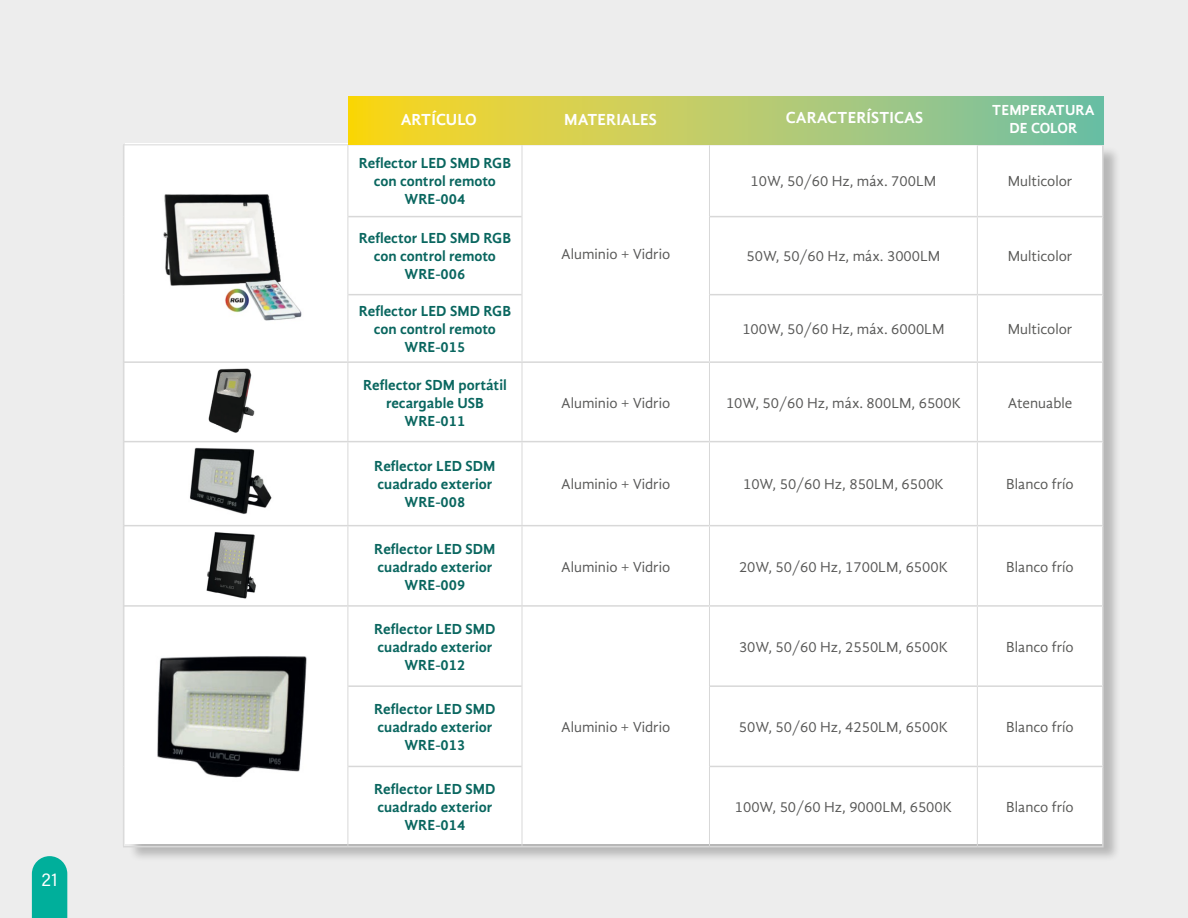
<style>
.page{position:relative;width:1188px;height:918px;background:#ededed}
.page>*{position:absolute;margin:0;border:0;box-sizing:border-box;transform-origin:0 0}
.t1{font:18px "Acumin Variable Concept";color:#fff}
.t2{font:700 16.5px "Gandhi Sans";color:#fff}
.t3{font:700 15px/18px "Gandhi Sans";color:#09665f;text-align:center}
.t4{font:15px "Gandhi Sans";color:#575756}
.t5{font:15px "Gandhi Sans";color:#585856}
.t6{font:700 15px/18px "Gandhi Sans";color:#fff;text-align:center}
</style>
<div class="page">
<div style="left:128px;top:145px;width:993px;height:717px;background:#000;opacity:.23"></div>
<div style="left:125px;top:143px;width:978px;height:701px;background:#fff"></div>
<hr style="left:123px;top:144px;width:225px;height:1px;background:#d8d8d8">
<hr style="left:123px;top:145px;width:1px;height:72px;background:#d8d8d8">
<hr style="left:348px;top:144px;width:174px;height:1px;background:#d8d8d8">
<hr style="left:348px;top:145px;width:1px;height:72px;background:#d8d8d8">
<hr style="left:123px;top:217px;width:1px;height:78px;background:#d8d8d8">
<hr style="left:123px;top:295px;width:1px;height:67px;background:#d8d8d8">
<hr style="left:522px;top:144px;width:187px;height:1px;background:#d8d8d8">
<hr style="left:522px;top:145px;width:1px;height:72px;background:#d8d8d8">
<hr style="left:709px;top:144px;width:269px;height:1px;background:#d8d8d8">
<hr style="left:709px;top:145px;width:1px;height:72px;background:#d8d8d8">
<hr style="left:977px;top:145px;width:1px;height:71px;background:#d8d8d8">
<hr style="left:978px;top:144px;width:126px;height:2px;background:#d8d8d8">
<hr style="left:1102px;top:146px;width:2px;height:70px;background:#d8d8d8">
<hr style="left:348px;top:216px;width:174px;height:1px;background:#d8d8d8">
<hr style="left:348px;top:294px;width:174px;height:1px;background:#d8d8d8">
<hr style="left:348px;top:217px;width:1px;height:78px;background:#d8d8d8">
<hr style="left:522px;top:217px;width:1px;height:78px;background:#d8d8d8">
<hr style="left:348px;top:295px;width:1px;height:66px;background:#d8d8d8">
<hr style="left:522px;top:295px;width:1px;height:66px;background:#d8d8d8">
<hr style="left:123px;top:362px;width:1px;height:80px;background:#d8d8d8">
<hr style="left:348px;top:363px;width:1px;height:78px;background:#d8d8d8">
<hr style="left:522px;top:363px;width:1px;height:78px;background:#d8d8d8">
<hr style="left:123px;top:442px;width:1px;height:84px;background:#d8d8d8">
<hr style="left:348px;top:442px;width:1px;height:83px;background:#d8d8d8">
<hr style="left:522px;top:442px;width:1px;height:83px;background:#d8d8d8">
<hr style="left:123px;top:526px;width:1px;height:80px;background:#d8d8d8">
<hr style="left:348px;top:526px;width:1px;height:79px;background:#d8d8d8">
<hr style="left:522px;top:526px;width:1px;height:79px;background:#d8d8d8">
<hr style="left:123px;top:606px;width:1px;height:80px;background:#d8d8d8">
<hr style="left:348px;top:607px;width:1px;height:79px;background:#d8d8d8">
<hr style="left:522px;top:607px;width:1px;height:79px;background:#d8d8d8">
<hr style="left:123px;top:686px;width:1px;height:80px;background:#d8d8d8">
<hr style="left:348px;top:686px;width:1px;height:80px;background:#d8d8d8">
<hr style="left:522px;top:686px;width:1px;height:80px;background:#d8d8d8">
<hr style="left:123px;top:766px;width:1px;height:80px;background:#d8d8d8">
<hr style="left:348px;top:766px;width:1px;height:80px;background:#d8d8d8">
<hr style="left:522px;top:766px;width:1px;height:80px;background:#d8d8d8">
<hr style="left:710px;top:216px;width:267px;height:1px;background:#d8d8d8">
<hr style="left:977px;top:216px;width:127px;height:1px;background:#d8d8d8">
<hr style="left:1102px;top:217px;width:2px;height:77px;background:#d8d8d8">
<hr style="left:709px;top:217px;width:1px;height:78px;background:#d8d8d8">
<hr style="left:977px;top:217px;width:1px;height:77px;background:#d8d8d8">
<hr style="left:710px;top:294px;width:267px;height:1px;background:#d8d8d8">
<hr style="left:977px;top:294px;width:127px;height:1px;background:#d8d8d8">
<hr style="left:1102px;top:295px;width:2px;height:66px;background:#d8d8d8">
<hr style="left:1102px;top:363px;width:2px;height:78px;background:#d8d8d8">
<hr style="left:1102px;top:442px;width:2px;height:83px;background:#d8d8d8">
<hr style="left:1102px;top:526px;width:2px;height:79px;background:#d8d8d8">
<hr style="left:1102px;top:607px;width:2px;height:78px;background:#d8d8d8">
<hr style="left:1102px;top:687px;width:2px;height:79px;background:#d8d8d8">
<hr style="left:1102px;top:767px;width:2px;height:79px;background:#d8d8d8">
<hr style="left:709px;top:295px;width:1px;height:66px;background:#d8d8d8">
<hr style="left:977px;top:295px;width:1px;height:66px;background:#d8d8d8">
<hr style="left:709px;top:363px;width:1px;height:78px;background:#d8d8d8">
<hr style="left:977px;top:363px;width:1px;height:78px;background:#d8d8d8">
<hr style="left:709px;top:442px;width:1px;height:83px;background:#d8d8d8">
<hr style="left:977px;top:442px;width:1px;height:83px;background:#d8d8d8">
<hr style="left:709px;top:526px;width:1px;height:79px;background:#d8d8d8">
<hr style="left:977px;top:526px;width:1px;height:79px;background:#d8d8d8">
<hr style="left:709px;top:607px;width:1px;height:79px;background:#d8d8d8">
<hr style="left:977px;top:607px;width:1px;height:78px;background:#d8d8d8">
<hr style="left:709px;top:686px;width:1px;height:80px;background:#d8d8d8">
<hr style="left:977px;top:687px;width:1px;height:79px;background:#d8d8d8">
<hr style="left:709px;top:766px;width:1px;height:80px;background:#d8d8d8">
<hr style="left:977px;top:767px;width:1px;height:79px;background:#d8d8d8">
<hr style="left:124px;top:361px;width:224px;height:2px;background:#d8d8d8">
<hr style="left:348px;top:361px;width:174px;height:2px;background:#d8d8d8">
<hr style="left:124px;top:441px;width:224px;height:1px;background:#d8d8d8">
<hr style="left:348px;top:441px;width:174px;height:1px;background:#d8d8d8">
<hr style="left:124px;top:525px;width:224px;height:1px;background:#d8d8d8">
<hr style="left:348px;top:525px;width:174px;height:1px;background:#d8d8d8">
<hr style="left:124px;top:605px;width:224px;height:2px;background:#d8d8d8">
<hr style="left:348px;top:605px;width:174px;height:2px;background:#d8d8d8">
<hr style="left:348px;top:685px;width:174px;height:2px;background:#d8d8d8">
<hr style="left:348px;top:766px;width:174px;height:1px;background:#d8d8d8">
<hr style="left:123px;top:846px;width:225px;height:1px;background:#d8d8d8">
<hr style="left:348px;top:846px;width:174px;height:1px;background:#d8d8d8">
<hr style="left:522px;top:361px;width:187px;height:2px;background:#d8d8d8">
<hr style="left:522px;top:441px;width:187px;height:1px;background:#d8d8d8">
<hr style="left:522px;top:525px;width:187px;height:1px;background:#d8d8d8">
<hr style="left:522px;top:605px;width:187px;height:2px;background:#d8d8d8">
<hr style="left:522px;top:846px;width:187px;height:1px;background:#d8d8d8">
<hr style="left:709px;top:361px;width:268px;height:2px;background:#d8d8d8">
<hr style="left:977px;top:361px;width:127px;height:2px;background:#d8d8d8">
<hr style="left:709px;top:441px;width:268px;height:1px;background:#d8d8d8">
<hr style="left:977px;top:441px;width:127px;height:1px;background:#d8d8d8">
<hr style="left:709px;top:525px;width:268px;height:1px;background:#d8d8d8">
<hr style="left:977px;top:525px;width:127px;height:1px;background:#d8d8d8">
<hr style="left:709px;top:605px;width:268px;height:2px;background:#d8d8d8">
<hr style="left:977px;top:605px;width:127px;height:2px;background:#d8d8d8">
<hr style="left:710px;top:685px;width:267px;height:2px;background:#d8d8d8">
<hr style="left:977px;top:685px;width:127px;height:2px;background:#d8d8d8">
<hr style="left:710px;top:766px;width:267px;height:1px;background:#d8d8d8">
<hr style="left:977px;top:766px;width:127px;height:1px;background:#d8d8d8">
<hr style="left:709px;top:846px;width:268px;height:1px;background:#d8d8d8">
<hr style="left:977px;top:846px;width:127px;height:1px;background:#d8d8d8">
<img style="left:163px;top:194px;width:139px;height:127px">
<img style="left:209px;top:368px;width:46px;height:65px">
<img style="left:190px;top:447px;width:82px;height:67px">
<img style="left:207px;top:532px;width:49px;height:67px">
<img style="left:157px;top:656px;width:150px;height:122px">
<svg style="left:348px;top:96px;width:755px;height:48px;background:#bacb66"></svg>
<svg style="left:32px;top:856px;width:35px;height:62px;background:#0eb2a0"></svg>
<p class="t1" style="left:42px;top:867px;width:17px">21</p>
<p class="t2" style="left:401px;top:110px;width:78px">ARTÍCULO</p>
<p class="t2" style="left:564px;top:109px;width:94px">MATERIALES</p>
<p class="t2" style="left:786px;top:108px;width:139px">CARACTERÍSTICAS</p>
<p class="t6" style="left:992px;top:101px;width:104px">TEMPERATURA<br>DE COLOR</p>
<p class="t3" style="left:359px;top:154px;width:154px">Reflector LED SMD RGB con control remoto<br>WRE-004</p>
<p class="t3" style="left:359px;top:229px;width:154px">Reflector LED SMD RGB con control remoto<br>WRE-006</p>
<p class="t3" style="left:359px;top:302px;width:154px">Reflector LED SMD RGB con control remoto<br>WRE-015</p>
<p class="t3" style="left:363px;top:376px;width:145px">Reflector SDM portátil recargable USB<br>WRE-011</p>
<p class="t3" style="left:374px;top:457px;width:123px">Reflector LED SDM cuadrado exterior<br>WRE-008</p>
<p class="t3" style="left:374px;top:539px;width:123px">Reflector LED SDM cuadrado exterior<br>WRE-009</p>
<p class="t3" style="left:374px;top:620px;width:123px">Reflector LED SMD cuadrado exterior<br>WRE-012</p>
<p class="t3" style="left:374px;top:700px;width:123px">Reflector LED SMD cuadrado exterior<br>WRE-013</p>
<p class="t3" style="left:374px;top:780px;width:123px">Reflector LED SMD cuadrado exterior<br>WRE-014</p>
<p class="t4" style="left:561px;top:246px;width:111px">Aluminio + Vidrio</p>
<p class="t4" style="left:751px;top:173px;width:187px">10W, 50/60 Hz, máx. 700LM</p>
<p class="t5" style="left:1008px;top:173px;width:66px">Multicolor</p>
<p class="t4" style="left:747px;top:248px;width:195px">50W, 50/60 Hz, máx. 3000LM</p>
<p class="t5" style="left:1008px;top:248px;width:66px">Multicolor</p>
<p class="t4" style="left:742px;top:321px;width:204px">100W, 50/60 Hz, máx. 6000LM</p>
<p class="t5" style="left:1008px;top:321px;width:66px">Multicolor</p>
<p class="t4" style="left:561px;top:394px;width:111px">Aluminio + Vidrio</p>
<p class="t4" style="left:726px;top:394px;width:236px">10W, 50/60 Hz, máx. 800LM, 6500K</p>
<p class="t5" style="left:1008px;top:394px;width:66px">Atenuable</p>
<p class="t4" style="left:561px;top:476px;width:111px">Aluminio + Vidrio</p>
<p class="t4" style="left:743px;top:476px;width:202px">10W, 50/60 Hz, 850LM, 6500K</p>
<p class="t5" style="left:1006px;top:476px;width:69px">Blanco frío</p>
<p class="t4" style="left:561px;top:558px;width:111px">Aluminio + Vidrio</p>
<p class="t4" style="left:739px;top:558px;width:210px">20W, 50/60 Hz, 1700LM, 6500K</p>
<p class="t5" style="left:1006px;top:558px;width:69px">Blanco frío</p>
<p class="t4" style="left:561px;top:718px;width:111px">Aluminio + Vidrio</p>
<p class="t4" style="left:739px;top:638px;width:210px">30W, 50/60 Hz, 2550LM, 6500K</p>
<p class="t5" style="left:1006px;top:638px;width:69px">Blanco frío</p>
<p class="t4" style="left:739px;top:718px;width:210px">50W, 50/60 Hz, 4250LM, 6500K</p>
<p class="t5" style="left:1006px;top:718px;width:69px">Blanco frío</p>
<p class="t4" style="left:735px;top:799px;width:218px">100W, 50/60 Hz, 9000LM, 6500K</p>
<p class="t5" style="left:1006px;top:799px;width:69px">Blanco frío</p>
</div>
